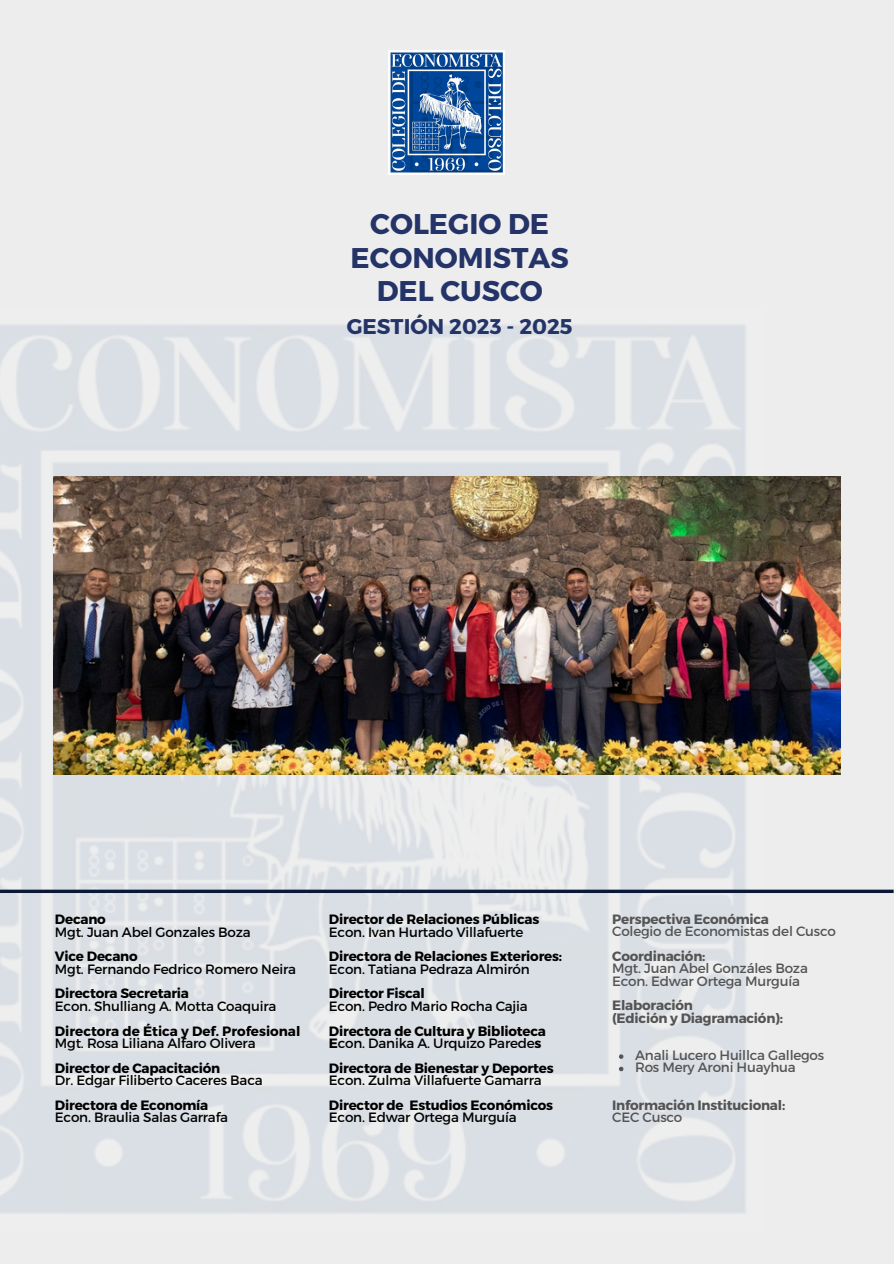
<style>
.page{position:relative;width:894px;height:1264px;background:#fff}
.page>*{position:absolute;margin:0;border:0;box-sizing:border-box;transform-origin:0 0}
.t1{font:700 28.5px/33.8px "Montserrat";color:#243468;text-align:center}
.t2{font:700 21.3px "Montserrat";color:#243468}
.t3{font:13.5px "Montserrat";letter-spacing:-.015em;color:#000}
.t4{font:700 13.5px "Montserrat";letter-spacing:-.015em;color:#000}
.t5{font:13.5px "Montserrat";letter-spacing:-.015em;color:#545454}
.t6{font:700 13.5px/12.3px "Montserrat";letter-spacing:-.015em;color:#545454}
.s1{font-weight:700}
</style>
<div class="page">
<div style="left:0;top:0;width:893px;height:1263px;background:#ededed"></div>
<img style="left:0;top:325px;width:761px;height:888px">
<svg style="left:0;top:889px;width:893px;height:4px;background:#2c3953"></svg>
<svg style="left:618px;top:1054px;width:5px;height:4px"></svg>
<svg style="left:618px;top:1066px;width:5px;height:5px"></svg>
<img style="left:53px;top:476px;width:787px;height:298px">
<img style="left:388px;top:50px;width:116px;height:124px">
<h3 class="t1" style="left:350px;top:205px;width:220px">COLEGIO DE<br>ECONOMISTAS<br>DEL CUSCO</h3>
<p class="t2" style="left:346px;top:312px;width:227px">GESTIÓN 2023 - 2025</p>
<p class="t4" style="left:55px;top:910px;width:52px">Decano</p>
<h1 class="t3" style="left:55px;top:923px;width:197px">Mgt. Juan Abel Gonzales Boza</h1>
<p class="t4" style="left:55px;top:947px;width:84px">Vice Decano</p>
<h2 class="t3" style="left:55px;top:960px;width:243px">Mgt. Fernando Fedrico Romero Neira</h2>
<p class="t4" style="left:55px;top:984px;width:135px">Directora Secretaria</p>
<p class="t3" style="left:55px;top:997px;width:223px">Econ. Shulliang A. Motta Coaquira</p>
<p class="t4" style="left:55px;top:1022px;width:247px">Directora de Ética y Def. Profesional</p>
<p class="t3" style="left:55px;top:1034px;width:202px">Mgt. Rosa Liliana Alfaro Olivera</p>
<p class="t4" style="left:55px;top:1059px;width:167px">Director de Capacitación</p>
<p class="t3" style="left:55px;top:1071px;width:209px">Dr. Edgar Filiberto Caceres Baca</p>
<p class="t4" style="left:55px;top:1096px;width:155px">Directora de Economía</p>
<p class="t3" style="left:55px;top:1108px;width:174px">Econ. Braulia Salas Garrafa</p>
<p class="t4" style="left:329px;top:910px;width:212px">Director de Relaciones Públicas</p>
<p class="t3" style="left:329px;top:923px;width:196px">Econ. Ivan Hurtado Villafuerte</p>
<p class="t4" style="left:329px;top:947px;width:235px">Directora de Relaciones Exteriores:</p>
<p class="t3" style="left:329px;top:960px;width:202px">Econ. Tatiana Pedraza Almirón</p>
<p class="t4" style="left:329px;top:984px;width:97px">Director Fiscal</p>
<p class="t3" style="left:329px;top:997px;width:200px">Econ. Pedro Mario Rocha Cajia</p>
<p class="t4" style="left:329px;top:1022px;width:218px">Directora de Cultura y Biblioteca</p>
<p class="t3" style="left:329px;top:1034px;width:214px"><span class="s1">E</span>con. Danika A. Urquizo Parede<span class="s1">s</span></p>
<p class="t4" style="left:329px;top:1059px;width:226px">Directora de Bienestar y Deportes</p>
<p class="t3" style="left:329px;top:1071px;width:214px">Econ. Zulma Villafuerte Gamarra</p>
<p class="t4" style="left:329px;top:1096px;width:226px">Director de Estudios Económicos</p>
<p class="t3" style="left:329px;top:1108px;width:189px">Econ. Edwar Ortega Murguía</p>
<p class="t6" style="left:612px;top:912px;width:158px">Perspectiva Económica</p>
<p class="t5" style="left:612px;top:922px;width:225px">Colegio de Economistas del Cusco</p>
<p class="t6" style="left:612px;top:949px;width:95px">Coordinación:</p>
<p class="t5" style="left:612px;top:959px;width:197px">Mgt. Juan Abel Gonzáles Boza</p>
<p class="t5" style="left:612px;top:972px;width:189px">Econ. Edwar Ortega Murguía</p>
<p class="t6" style="left:612px;top:998px;width:172px">Elaboración<br>(Edición y Diagramación):</p>
<p class="t5" style="left:635px;top:1046px;width:190px">Anali Lucero Huillca Gallegos</p>
<p class="t5" style="left:635px;top:1058px;width:162px">Ros Mery Aroni Huayhua</p>
<p class="t6" style="left:612px;top:1097px;width:174px">Información Institucional:</p>
<p class="t5" style="left:612px;top:1108px;width:72px">CEC Cusco</p>
</div>
